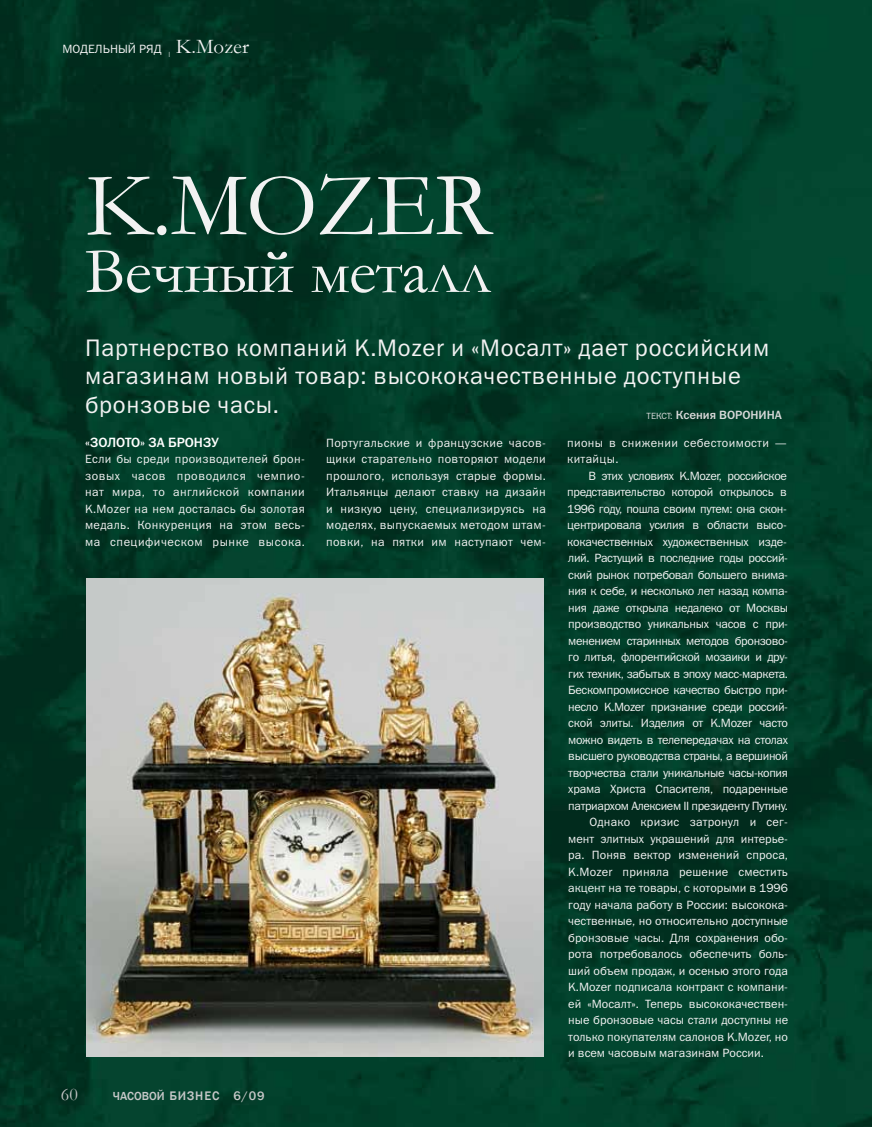
<style>
.page{position:relative;width:872px;height:1127px;background:#fff}
.page>*{position:absolute;margin:0;border:0;box-sizing:border-box;transform-origin:0 0}
.t1{font:91.35px "Garamond Antiqua";color:#f2f2f2}
.t2{font:65.4px "Garamond Antiqua";letter-spacing:-.01em;color:#f2f2f2}
.t3{font:24px/28.5px "Franklin Gothic Book C";letter-spacing:.03em;color:#f2f2f2}
.t4{font:21px "Garamond Antiqua";color:#f2f2f2}
.t5{font:18px "Garamond Antiqua";color:#c7c8c8}
.t6{font:13.5px "Franklin Gothic Medium C";letter-spacing:.04em;color:#fff}
.t7{font:500 12.75px "Franklin Gothic";letter-spacing:.07em;color:#c7c8c8}
.t8{font:12px/16.5px "Franklin Gothic Book C";letter-spacing:-.015em;color:#f2f2f2;text-align:justify}
.t9{font:12px "Franklin Gothic Book C";letter-spacing:.015em;color:#f2f2f2}
.t10{font:12px/16.5px "Franklin Gothic Book C";letter-spacing:.03em;color:#f2f2f2}
.t11{font:12px "Franklin Gothic Book C";letter-spacing:.005em;color:#f2f2f2}
.t12{font:12px "Franklin Gothic Book C";letter-spacing:.01em;color:#f2f2f2}
.t13{font:12px "Franklin Gothic Medium C";color:#d9dada}
.s1{font-family:"Franklin Gothic Book C";font-size:9px}
.s2{font-size:12px}
</style>
<div class="page">
<img style="left:0;top:0;width:872px;height:1127px">
<img style="left:86px;top:578px;width:457px;height:478px">
<p class="t8" style="left:62px;top:40px;width:110px">модел ьный ряд <sub>|</sub></p>
<h3 class="t4" style="left:176px;top:32px;width:75px">K.Mozer</h3>
<h1 class="t1" style="left:85px;top:144px;width:350px">K.Mozer</h1>
<h2 class="t2" style="left:85px;top:227px;width:408px">Вечный металл</h2>
<h3 class="t3" style="left:85px;top:333px;width:685px">Партнерство компаний K.Mozer и «М осалт» дает российским магазинам новый товар: высококачественные доступные бронзовые часы.</h3>
<p class="t6" style="left:85px;top:434px;width:110px">«Золото» за бронз</p>
<p class="t6" style="left:211px;top:434px;width:9px">у</p>
<p class="t8" style="left:85px;top:450px;width:221px">Если бы среди производителей брон&shy;зовых часов проводился чемпио&shy;нат мира, то английской компании K.Mozer на нем досталась бы золотая медаль. Конкуренция на этом весь&shy;ма специфическом рынке высока.</p>
<p class="t13" style="left:646px;top:409px;width:105px"><span class="s1">текст:</span> Ксения Воронина</p>
<p class="t8" style="left:326px;top:434px;width:221px">Португальские и французские часов&shy;щики старательно повторяют модели прошлого, используя старые формы.<br>Итальянцы делают ставку на дизайн и низкую цену, специализируясь на моделях, выпускаемых методом штам&shy;повки, на пятки им наступают чем-</p>
<p class="t10" style="left:567px;top:434px;width:221px">пионы в снижении себестоимости — китайцы.</p>
<p class="t8" style="left:588px;top:467px;width:200px">В этих условиях K.Mozer, российское</p>
<p class="t8" style="left:567px;top:483px;width:221px">представительство которой открылось в</p>
<p class="t8" style="left:567px;top:500px;width:221px">1996 году, пошла своим путем: она скон-</p>
<p class="t8" style="left:567px;top:516px;width:221px">центрировала усилия в области высо-</p>
<p class="t8" style="left:567px;top:533px;width:221px">кокачественных художественных изде-</p>
<p class="t8" style="left:568px;top:549px;width:221px">лий. Растущий в последние годы россий-</p>
<p class="t8" style="left:568px;top:566px;width:221px">ский рынок потребовал большего внима-</p>
<p class="t8" style="left:568px;top:582px;width:221px">ния к себе, и несколько лет назад компа-</p>
<p class="t8" style="left:568px;top:599px;width:221px">ния даже открыла недалеко от М осквы</p>
<p class="t8" style="left:568px;top:615px;width:221px">производство уникальных часов с при-</p>
<p class="t8" style="left:568px;top:632px;width:221px">менением старинных методов бронзово-</p>
<p class="t8" style="left:568px;top:648px;width:221px">го литья, флорентийской мозаики и дру-</p>
<p class="t8" style="left:568px;top:665px;width:221px">гих техник, забытых в эпоху масс-маркета.</p>
<p class="t8" style="left:568px;top:681px;width:221px">Бескомпромиссное качество быстро при-</p>
<p class="t8" style="left:568px;top:698px;width:221px">несло K.Mozer признание среди россий-</p>
<p class="t8" style="left:568px;top:714px;width:221px">ской элиты. Изделия от K.Mozer часто</p>
<p class="t8" style="left:568px;top:731px;width:221px">можно видеть в телепередачах на столах</p>
<p class="t8" style="left:568px;top:747px;width:221px">высшего руководства страны, а вершиной</p>
<p class="t8" style="left:568px;top:764px;width:221px">творчества стали уникальные часы-копия</p>
<p class="t8" style="left:568px;top:780px;width:221px">храма Христа Спасителя, подаренные</p>
<p class="t8" style="left:568px;top:797px;width:221px">патриархом Алексием II президенту Путину.</p>
<p class="t9" style="left:589px;top:815px;width:200px">Однако кризис затронул и сег-</p>
<p class="t8" style="left:568px;top:830px;width:221px">мент элитных украшений для интерье-</p>
<p class="t12" style="left:568px;top:848px;width:221px">ра. Поняв вектор изменений спроса,</p>
<p class="t9" style="left:568px;top:865px;width:221px">K.Mozer приняла решение сместить</p>
<p class="t8" style="left:568px;top:879px;width:221px">акцент на те товары, с которыми в 1996</p>
<p class="t8" style="left:568px;top:896px;width:221px">году начала работу в России: высокока-</p>
<p class="t8" style="left:568px;top:912px;width:221px">чественные, но относительно доступные</p>
<p class="t8" style="left:568px;top:929px;width:221px">бронзовые часы. Для сохранения обо-</p>
<p class="t11" style="left:568px;top:947px;width:221px">рота потребовалось обеспечить боль-</p>
<p class="t8" style="left:568px;top:962px;width:221px">ший объем продаж, и осенью этого года</p>
<p class="t8" style="left:568px;top:978px;width:221px">K.Mozer подписала контракт с компани-</p>
<p class="t8" style="left:568px;top:995px;width:221px">ей «Мосалт». Теперь высококачествен-</p>
<p class="t8" style="left:568px;top:1011px;width:221px">ные бронзовые часы стали доступны не</p>
<p class="t8" style="left:568px;top:1028px;width:221px">только покупателям салонов K.Mozer, но</p>
<p class="t8" style="left:568px;top:1044px;width:197px">и всем часовым магазинам России.</p>
<h3 class="t5" style="left:61px;top:1082px;width:18px">60</h3>
<p class="t7" style="left:113px;top:1088px;width:153px"><span class="s2">ЧАСОВОЙ</span> БИЗНЕС 6/09</p>
</div>
